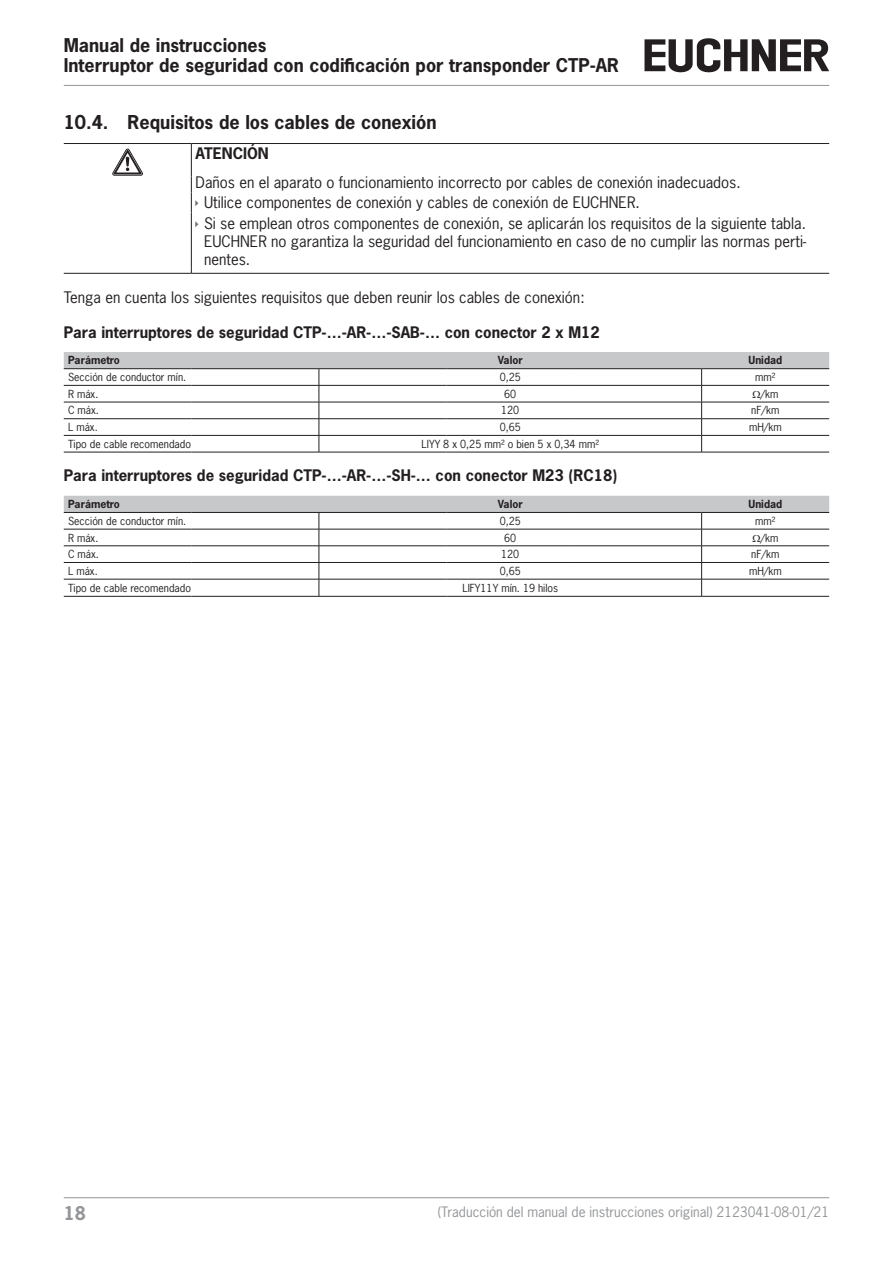
<style>
.page{position:relative;width:893px;height:1263px;background:#fff}
.page>*{position:absolute;margin:0;border:0;box-sizing:border-box;transform-origin:0 0}
.t1{font:700 18px "News Gothic Std";color:#231f20}
.t2{font:700 17.85px/20.2px "News Gothic Std";color:#231f20}
.t3{font:700 17.85px "News Gothic Std";color:#939598}
.paragraph{font:15px/18px "News Gothic Std";color:#231f20;text-align:justify}
.paragraph-2{font:700 15px "News Gothic Std";color:#231f20}
.paragraph_last{font:15px "News Gothic Std";color:#231f20}
.signalword{font:700 15px "News Gothic Std";color:#231f20}
.t4{font:13.5px "News Gothic Std";color:#939598}
.tablebodyleft{font:10.5px "News Gothic Std";color:#231f20}
.tablebodycentred{font:10.5px "News Gothic Std";color:#231f20}
.tableheadcentered{font:700 10.5px "News Gothic Std";color:#231f20}
.tableheadleft{font:700 10.5px "News Gothic Std";color:#231f20}
</style>
<div class="page">
<hr style="left:64px;top:85px;width:765px;height:1px;background:#939598">
<hr style="left:64px;top:1197px;width:765px;height:1px;background:#939598">
<svg style="left:644px;top:38px;width:185px;height:34px"></svg>
<hr style="left:64px;top:143px;width:127px;height:1px;background:#231f20">
<hr style="left:191px;top:143px;width:638px;height:1px;background:#231f20">
<hr style="left:191px;top:144px;width:1px;height:33px;background:#231f20">
<hr style="left:191px;top:213px;width:1px;height:56px;background:#231f20">
<hr style="left:64px;top:273px;width:127px;height:1px;background:#231f20">
<hr style="left:191px;top:273px;width:638px;height:1px;background:#231f20">
<svg style="left:113px;top:149px;width:29px;height:26px"></svg>
<hr style="left:64px;top:452px;width:127px;height:1px;background:#231f20">
<hr style="left:191px;top:452px;width:128px;height:1px;background:#231f20">
<hr style="left:319px;top:452px;width:127px;height:1px;background:#231f20">
<hr style="left:446px;top:452px;width:128px;height:1px;background:#231f20">
<hr style="left:574px;top:452px;width:128px;height:1px;background:#231f20">
<hr style="left:702px;top:452px;width:127px;height:1px;background:#231f20">
<hr style="left:64px;top:596px;width:127px;height:1px;background:#231f20">
<hr style="left:191px;top:596px;width:128px;height:1px;background:#231f20">
<hr style="left:319px;top:596px;width:127px;height:1px;background:#231f20">
<hr style="left:446px;top:596px;width:128px;height:1px;background:#231f20">
<hr style="left:574px;top:596px;width:128px;height:1px;background:#231f20">
<hr style="left:702px;top:596px;width:127px;height:1px;background:#231f20">
<svg style="left:191px;top:177px;width:1px;height:36px"></svg>
<svg style="left:64px;top:352px;width:765px;height:100px"></svg>
<svg style="left:64px;top:496px;width:765px;height:100px"></svg>
<p class="t2" style="left:64px;top:34px;width:557px">Manual de instrucciones<br>Interruptor de seguridad con codificación por transponder CTP-AR</p>
<p class="t1" style="left:64px;top:110px;width:374px">10.4. Requisitos de los cables de conexión</p>
<p class="signalword" style="left:196px;top:144px;width:75px">ATENCIÓN</p>
<p class="paragraph" style="left:196px;top:173px;width:547px">Daños en el aparato o funcionamiento incorrecto por cables de conexión inadecuados.</p>
<p class="paragraph" style="left:204px;top:194px;width:437px">Utilice componentes de conexión y cables de conexión de EUCHNER.</p>
<p class="paragraph" style="left:204px;top:214px;width:604px">Si se emplean otros componentes de conexión, se aplicarán los requisitos de la siguiente tabla.<br>EUCHNER no garantiza la seguridad del funcionamiento en caso de no cumplir las normas perti&shy;nentes.</p>
<p class="paragraph_last" style="left:64px;top:287px;width:522px">Tenga en cuenta los siguientes requisitos que deben reunir los cables de conexión:</p>
<p class="paragraph-2" style="left:64px;top:322px;width:537px">Para interruptores de seguridad CTP‑…‑AR‑…‑SAB‑… con conector 2 x M12</p>
<p class="tableheadleft" style="left:68px;top:353px;width:53px">Parámetro</p>
<p class="tableheadcentered" style="left:498px;top:353px;width:26px">Valor</p>
<p class="tableheadcentered" style="left:748px;top:353px;width:35px">Unidad</p>
<p class="tablebodyleft" style="left:68px;top:370px;width:120px">Sección de conductor mín.</p>
<p class="tablebodycentred" style="left:500px;top:370px;width:23px">0,25</p>
<p class="tablebodycentred" style="left:755px;top:370px;width:22px">mm²</p>
<p class="tablebodyleft" style="left:68px;top:387px;width:32px">R máx.</p>
<p class="tablebodycentred" style="left:504px;top:387px;width:14px">60</p>
<p class="tablebodycentred" style="left:760px;top:387px;width:19px">/km</p>
<p class="tablebodyleft" style="left:68px;top:404px;width:32px">C máx.</p>
<p class="tablebodycentred" style="left:501px;top:404px;width:20px">120</p>
<p class="tablebodycentred" style="left:751px;top:404px;width:30px">nF/km</p>
<p class="tablebodyleft" style="left:68px;top:420px;width:31px">L máx.</p>
<p class="tablebodycentred" style="left:500px;top:420px;width:23px">0,65</p>
<p class="tablebodycentred" style="left:749px;top:420px;width:34px">mH/km</p>
<p class="tablebodyleft" style="left:68px;top:437px;width:125px">Tipo de cable recomendado</p>
<p class="tablebodycentred" style="left:422px;top:437px;width:179px">LIYY 8 x 0,25 mm² o bien 5 x 0,34 mm²</p>
<p class="paragraph-2" style="left:64px;top:466px;width:555px">Para interruptores de seguridad CTP‑…‑AR‑…‑SH‑… con conector M23 (RC18)</p>
<p class="tableheadleft" style="left:68px;top:497px;width:53px">Parámetro</p>
<p class="tableheadcentered" style="left:498px;top:497px;width:26px">Valor</p>
<p class="tableheadcentered" style="left:748px;top:497px;width:35px">Unidad</p>
<p class="tablebodyleft" style="left:68px;top:514px;width:120px">Sección de conductor mín.</p>
<p class="tablebodycentred" style="left:500px;top:514px;width:23px">0,25</p>
<p class="tablebodycentred" style="left:755px;top:514px;width:22px">mm²</p>
<p class="tablebodyleft" style="left:68px;top:531px;width:32px">R máx.</p>
<p class="tablebodycentred" style="left:504px;top:531px;width:14px">60</p>
<p class="tablebodycentred" style="left:760px;top:531px;width:19px">/km</p>
<p class="tablebodyleft" style="left:68px;top:547px;width:32px">C máx.</p>
<p class="tablebodycentred" style="left:501px;top:547px;width:20px">120</p>
<p class="tablebodycentred" style="left:751px;top:547px;width:30px">nF/km</p>
<p class="tablebodyleft" style="left:68px;top:564px;width:31px">L máx.</p>
<p class="tablebodycentred" style="left:500px;top:564px;width:23px">0,65</p>
<p class="tablebodycentred" style="left:749px;top:564px;width:34px">mH/km</p>
<p class="tablebodyleft" style="left:68px;top:581px;width:125px">Tipo de cable recomendado</p>
<p class="tablebodycentred" style="left:462px;top:581px;width:97px">LIFY11Y mín. 19 hilos</p>
<p class="t3" style="left:64px;top:1201px;width:24px">18</p>
<p class="t4" style="left:438px;top:1203px;width:393px">(Traducción del manual de instrucciones original) 2123041-08-01/21</p>
</div>
